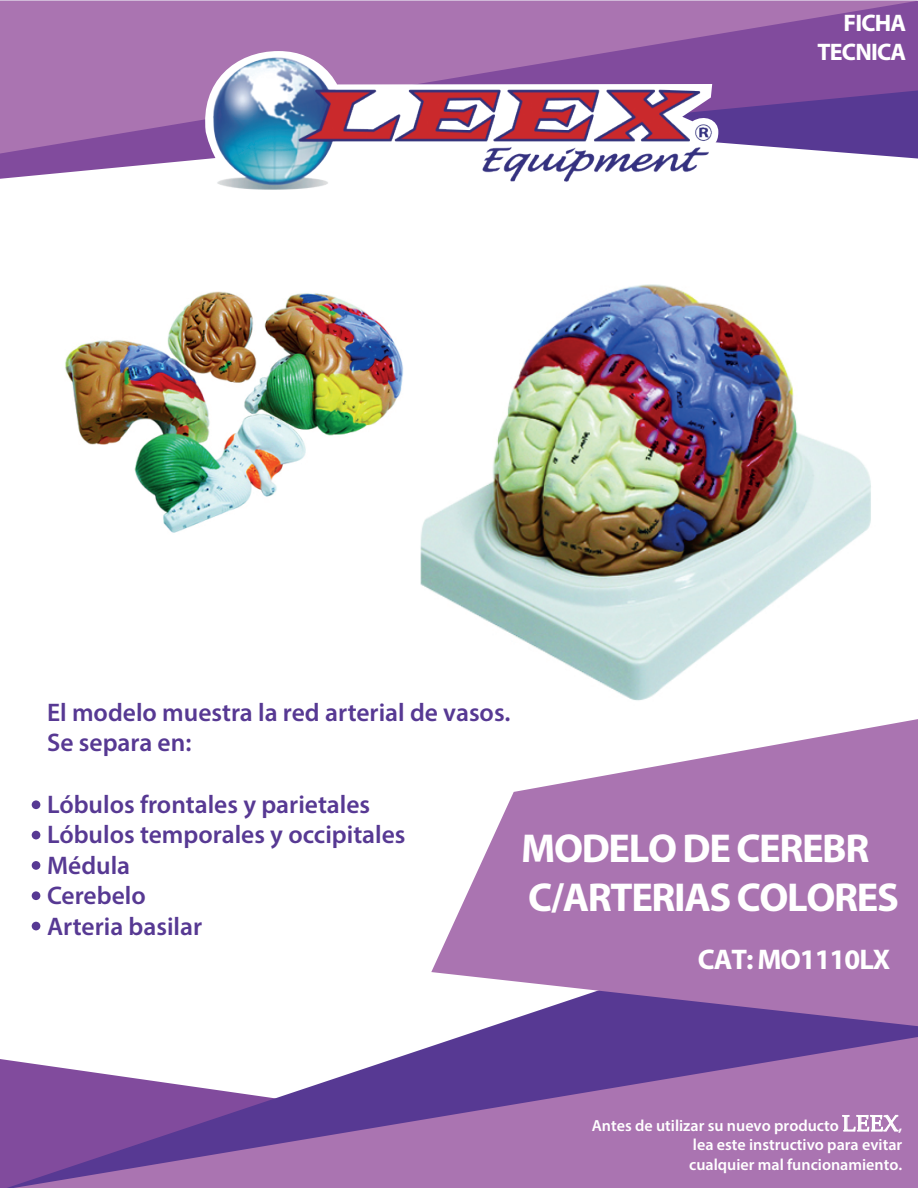
<style>
.page{position:relative;width:918px;height:1188px;background:#fff}
.page>*{position:absolute;margin:0;border:0;box-sizing:border-box;transform-origin:0 0}
.t1{font:700 40.5px/48.6px "Myriad Pro";letter-spacing:-.035em;color:#fff}
.t2{font:700 28.5px "Myriad Pro";letter-spacing:-.035em;color:#fff}
.t3{font:600 25.5px/30.6px "Myriad Pro";color:#573993}
.t4{font:700 24px/28.8px "Myriad Pro";letter-spacing:-.035em;color:#fff;text-align:right}
.t5{font:600 16.05px/19.4px "Myriad Pro";color:#fff;text-align:justify}
.s1{font-family:"Palatino Linotype";font-weight:400;font-size:22.5px}
</style>
<div class="page">
<img style="left:420px;top:284px;width:451px;height:417px">
<svg style="left:0;top:154px;width:918px;height:25px"></svg>
<svg style="left:0;top:1px;width:918px;height:153px;background:#9764a9"></svg>
<svg style="left:7px;top:892px;width:911px;height:296px"></svg>
<svg style="left:13px;top:1037px;width:905px;height:151px;background:#9971b0"></svg>
<svg style="left:431px;top:719px;width:487px;height:307px;fill:#aa74b1"></svg>
<svg style="left:841px;top:1105px;width:58px;height:53px;background:#b484ba"></svg>
<svg style="left:190px;top:51px;width:536px;height:128px"></svg>
<img style="left:205px;top:46px;width:513px;height:144px">
<div style="left:32px;top:800px;width:8px;height:9px;background:#573993;border-radius:50%"></div>
<div style="left:32px;top:831px;width:8px;height:8px;background:#573993;border-radius:50%"></div>
<div style="left:32px;top:861px;width:8px;height:9px;background:#573993;border-radius:50%"></div>
<div style="left:32px;top:891px;width:8px;height:9px;background:#573993;border-radius:50%"></div>
<div style="left:32px;top:922px;width:8px;height:8px;background:#573993;border-radius:50%"></div>
<img style="left:65px;top:291px;width:339px;height:242px">
<p class="t4" style="left:818px;top:8px;width:90px">FICHA<br>TECNICA</p>
<p class="t3" style="left:47px;top:696px;width:465px">El modelo muestra la red arterial de vasos.<br>Se separa en:</p>
<p class="t3" style="left:47px;top:788px;width:360px">Lóbulos frontales y parietales<br>Lóbulos temporales y occipitales<br>Médula<br>Cerebelo<br>Arteria basilar</p>
<h1 class="t1" style="left:521px;top:823px;width:379px">MODELO DE CEREBR<br>C/ARTERIAS COLORES</h1>
<p class="t2" style="left:698px;top:941px;width:194px">CAT: MO1110LX</p>
<p class="t5" style="left:689px;top:1116px;width:215px;text-indent:-97px">Antes de utilizar su nuevo producto <span class="s1">LEEX</span>, lea este instructivo para evitar cualquier mal funcionamiento.</p>
</div>
